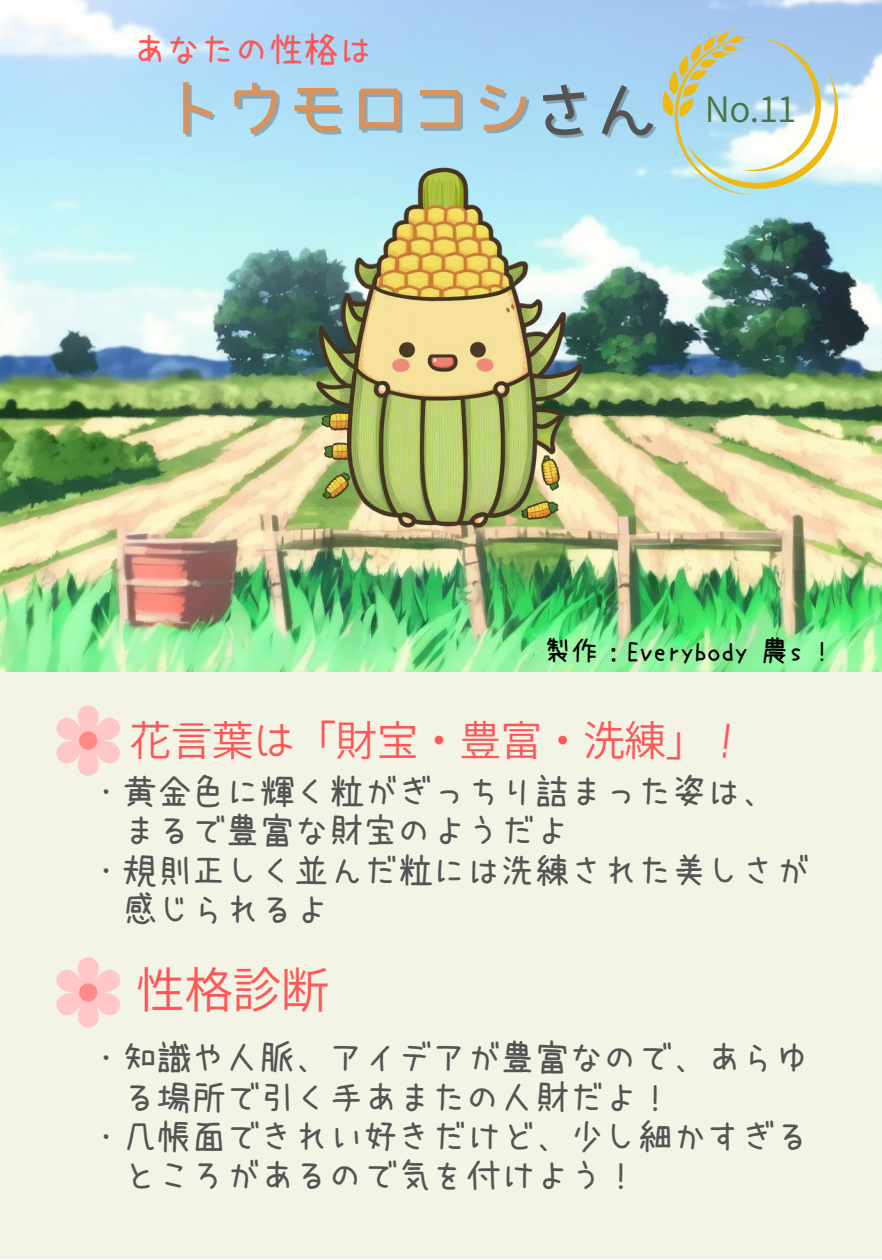
<style>
.page{position:relative;width:882px;height:1260px;background:#fff}
.page>*{position:absolute;margin:0;border:0;box-sizing:border-box;transform-origin:0 0}
.t1{font:700 63px "Bokutachino Gothic 2";letter-spacing:-.015em;color:#d8925b}
.t2{font:49px "Bokutachino Gothic 2";color:#ff5757}
.t3{font:42px "Bokutachino Gothic 2";letter-spacing:-.015em;color:#ff5757}
.t4{font:35px "uzura font";letter-spacing:-.015em;color:#545454}
.t5{font:35px "uzura font";letter-spacing:-.015em;color:#ff5757}
.t6{font:35px "Bokutachino Gothic 2";color:#4b753e}
.t7{font:28px "uzura font";letter-spacing:-.015em;color:#000}
.s1{color:rgb(84 84 84/.4)}
</style>
<div class="page">
<div style="left:0;top:0;width:881px;height:1259px;background:#f3f4e5"></div>
<img style="left:0;top:0;width:881px;height:671px">
<svg style="left:56px;top:705px;width:64px;height:71px"></svg>
<svg style="left:56px;top:957px;width:64px;height:71px"></svg>
<svg style="left:663px;top:25px;width:175px;height:170px;background:#c0d8d5"></svg>
<img style="left:279px;top:131px;width:325px;height:425px">
<p class="t5" style="left:132px;top:32px;width:243px">あなたの性格は</p>
<p class="t1" style="left:162px;top:78px;width:500px">トウモロコシ<span class="s1">さん</span></p>
<p class="t6" style="left:705px;top:91px;width:93px">No.11</p>
<p class="t7" style="left:544px;top:637px;width:288px">製作：Everybody 農s !</p>
<p class="t3" style="left:129px;top:719px;width:621px">花言葉は「財宝・豊富・洗練」！</p>
<p class="t4" style="left:88px;top:774px;width:689px">・黄金色に輝く粒がぎっちり詰まった姿は、</p>
<p class="t4" style="left:123px;top:813px;width:449px">まるで豊富な財宝のようだよ</p>
<p class="t4" style="left:88px;top:853px;width:724px">・規則正しく並んだ粒には洗練された美しさが</p>
<p class="t4" style="left:123px;top:892px;width:208px">感じられるよ</p>
<p class="t2" style="left:136px;top:965px;width:195px">性格診断</p>
<p class="t4" style="left:88px;top:1040px;width:724px">・知識や人脈、アイデアが豊富なので、あらゆ</p>
<p class="t4" style="left:123px;top:1080px;width:552px">る場所で引く手あまたの人財だよ！</p>
<p class="t4" style="left:88px;top:1119px;width:724px">・几帳面できれい好きだけど、少し細かすぎる</p>
<p class="t4" style="left:123px;top:1158px;width:517px">ところがあるので気を付けよう！</p>
</div>
